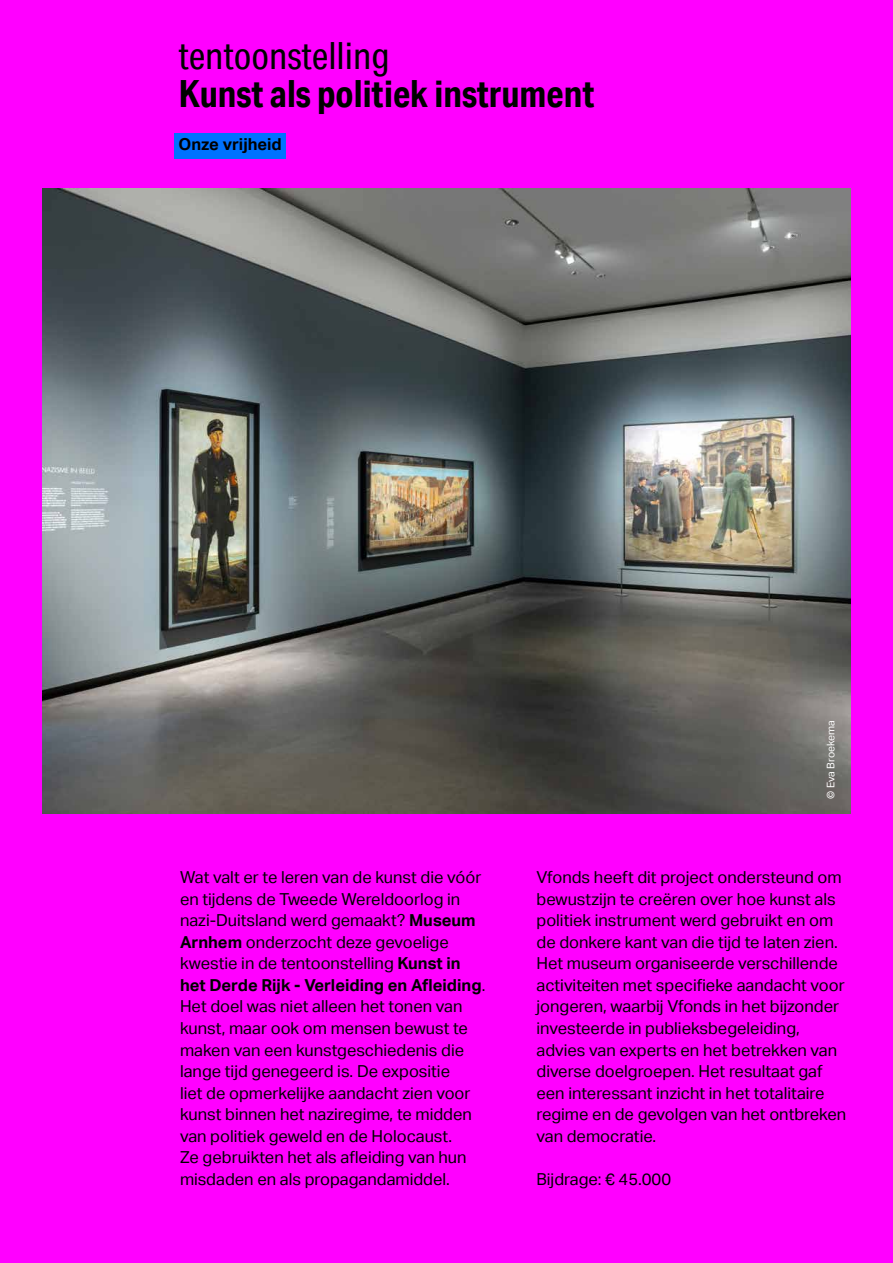
<style>
.page{position:relative;width:893px;height:1263px;background:#f0f}
.page>*{position:absolute;margin:0;border:0;box-sizing:border-box;transform-origin:0 0}
.t1{font:700 37.5px "Aktiv Grotesk Cd";color:#000}
.t2{font:37.5px "Aktiv Grotesk Cd";color:#000}
.t3{font:16.5px/21.6px "Aktiv Grotesk";color:#000}
.t4{font:700 16.5px "Aktiv Grotesk";color:#000}
.t5{font:10.5px "Aktiv Grotesk";color:#fff}
.s1{font-weight:700}
</style>
<div class="page">
<img style="left:43px;top:189px;width:807px;height:624px">
<div style="left:174px;top:134px;width:112px;height:25px;background:#0072ff"></div>
<h1 class="t2" style="left:179px;top:34px;width:213px">tentoonstelling</h1>
<h1 class="t1" style="left:179px;top:70px;width:417px">Kunst als politiek instrument</h1>
<p class="t4" style="left:179px;top:134px;width:105px">Onze vrijheid</p>
<p class="t5" style="left:825px;top:798px;width:80px;rotate:-90deg">© Eva Broekema</p>
<p class="t3" style="left:180px;top:866px;width:307px">Wat valt er te leren van de kunst die vóór en tijdens de Tweede Wereldoorlog in nazi-Duitsland werd gemaakt? <span class="s1">Museum Arnhem</span> onderzocht deze gevoelige kwestie in de tentoonstelling <span class="s1">Kunst in het Derde Rijk - Verleiding en Afleiding</span>.<br>Het doel was niet alleen het tonen van kunst, maar ook om mensen bewust te maken van een kunstgeschiedenis die lange tijd genegeerd is. De expositie<br>liet de opmerkelijke aandacht zien voor kunst binnen het naziregime, te midden van politiek geweld en de Holocaust.<br>Ze gebruikten het als afleiding van hun misdaden en als propagandamiddel.</p>
<p class="t3" style="left:536px;top:866px;width:311px">Vfonds heeft dit project ondersteund om bewustzijn te creëren over hoe kunst als politiek instrument werd gebruikt en om de donkere kant van die tijd te laten zien.<br>Het museum organiseerde verschillende activiteiten met specifieke aandacht voor jongeren, waarbij Vfonds in het bijzonder investeerde in publieksbegeleiding, advies van experts en het betrekken van diverse doelgroepen. Het resultaat gaf een interessant inzicht in het totalitaire regime en de gevolgen van het ontbreken van democratie.</p>
<p class="t3" style="left:536px;top:1168px;width:136px">Bijdrage: € 45.000</p>
</div>
